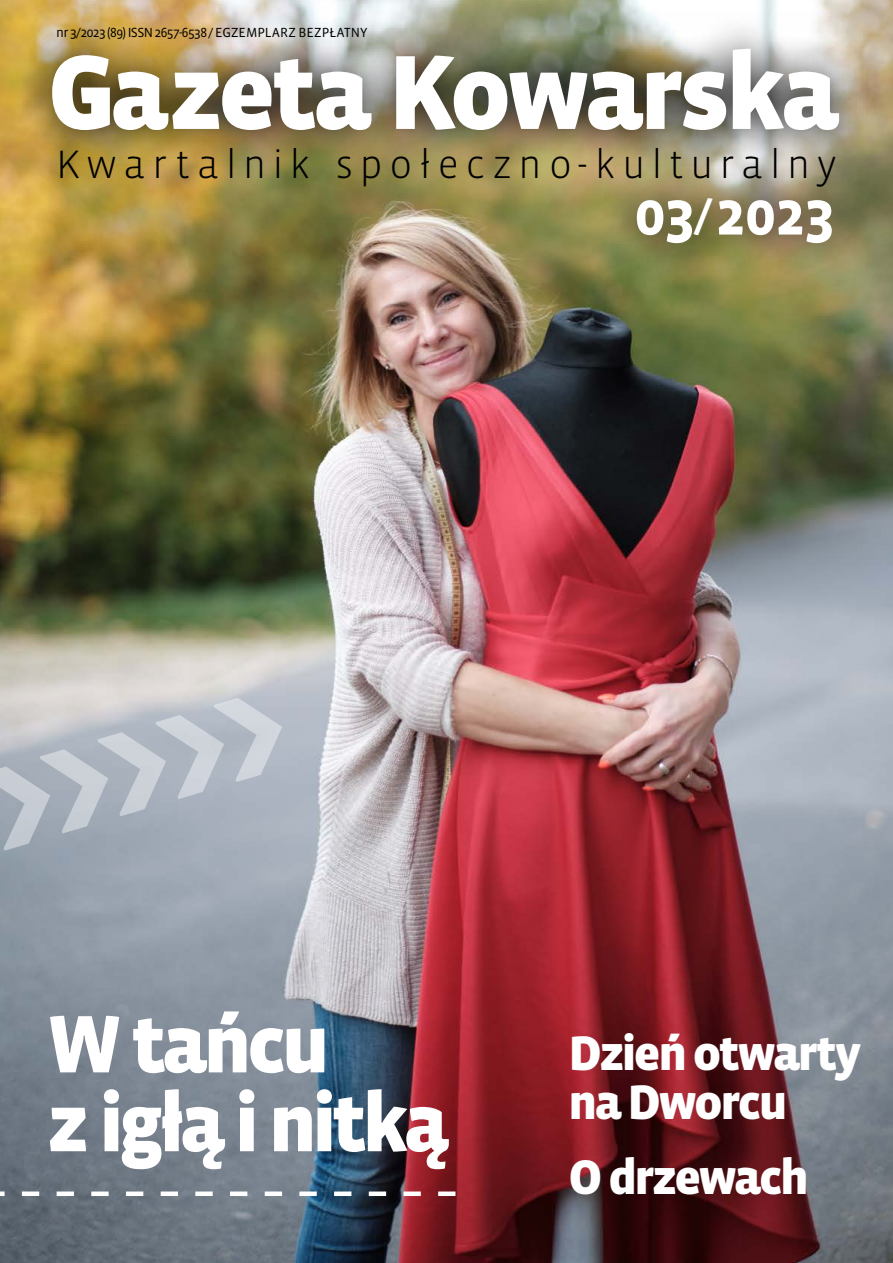
<style>
.page{position:relative;width:893px;height:1263px;background:#fff}
.page>*{position:absolute;margin:0;border:0;box-sizing:border-box;transform-origin:0 0}
.t1{font:900 107.85px "Vista Sans OTCE";letter-spacing:-.04em;color:#fff}
.t2{font:900 83.4px/78.9px "Vista Sans OTCE";letter-spacing:-.05em;color:#fff}
.t3{font:700 61.95px "Vista Sans OTCE";letter-spacing:-.025em;color:#fff}
.t4{font:900 49.65px/49.1px "Vista Sans OTCE";letter-spacing:-.05em;color:#fff}
.t5{font:300 40.5px "Vista Sans OTCE";letter-spacing:.165em;color:#000}
.t6{font:13.5px "Vista Sans OTCE";letter-spacing:-.02em;color:#000}
.s1{font-size:46.5px}
</style>
<div class="page">
<img style="left:0;top:0;width:893px;height:1263px">
<svg style="left:600px;top:168px;width:269px;height:113px;background:#8d8558"></svg>
<img style="left:15px;top:11px;width:861px;height:157px">
<svg style="left:0;top:698px;width:282px;height:170px;background:#b3bac3"></svg>
<svg style="left:0;top:1191px;width:455px;height:5px"></svg>
<p class="t6" style="left:56px;top:25px;width:313px">nr 3/2023 (89) ISSN 2657-6538 / EGZEMPLARZ BEZPŁATNY</p>
<h1 class="t1" style="left:47px;top:31px;width:793px">Gazeta Kowarska</h1>
<h3 class="t5" style="left:56px;top:141px;width:782px">Kwartalnik społeczno-kulturalny</h3>
<h3 class="t3" style="left:635px;top:178px;width:202px">03<span class="s1">/</span>2023</h3>
<h2 class="t2" style="left:47px;top:1004px;width:403px">W tańcu<br>z igłą i nitką</h2>
<h3 class="t4" style="left:569px;top:1028px;width:294px">Dzień otwarty na Dworcu</h3>
<h3 class="t4" style="left:569px;top:1153px;width:242px">O drzewach</h3>
</div>
